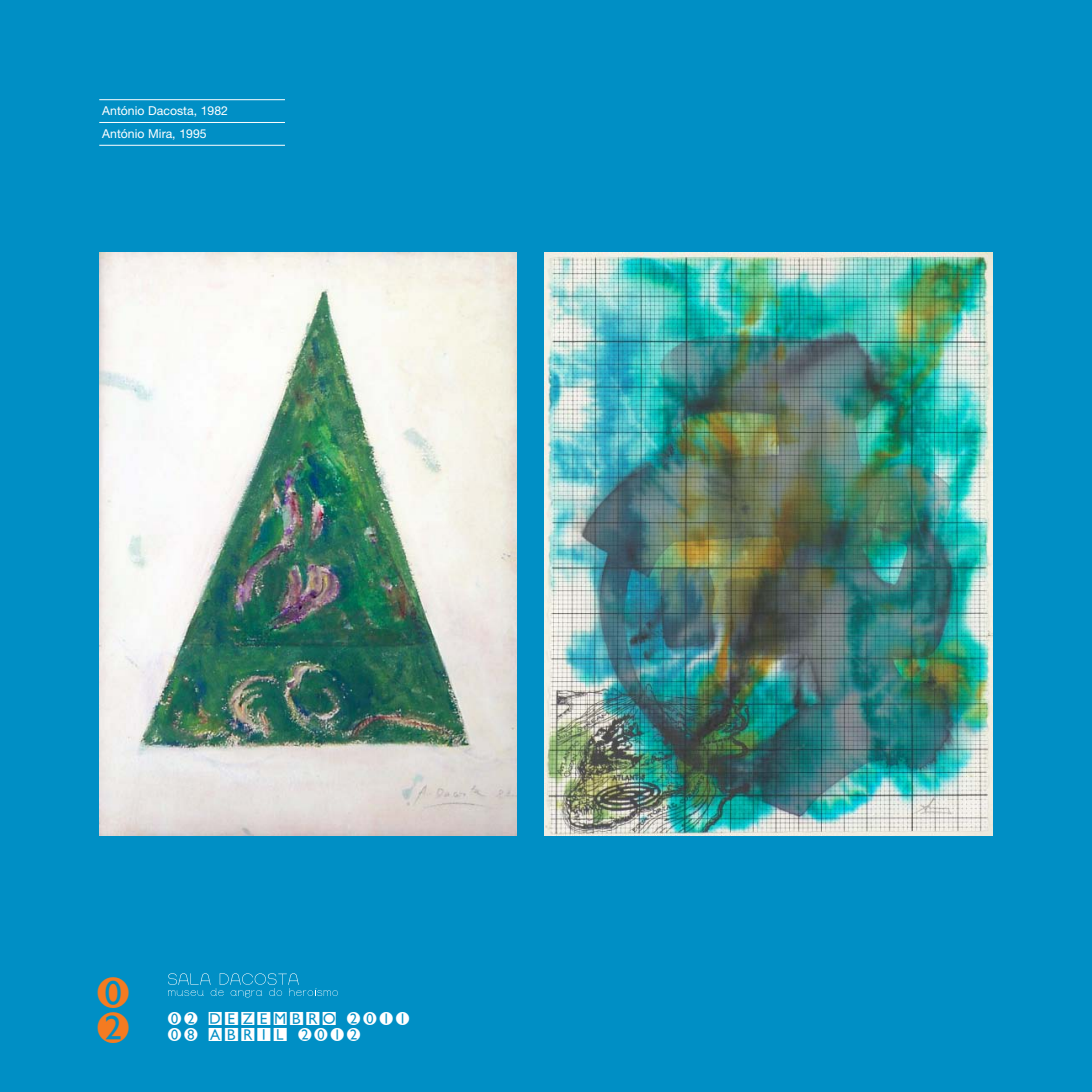
<style>
.page{position:relative;width:1092px;height:1092px;background:#fff}
.page>*{position:absolute;margin:0;border:0;box-sizing:border-box;transform-origin:0 0}
.t1{font:38.5px/35px "Omaha Dings";color:#f47b21}
.t2{font:16.28px/16.3px "Omaha Dings";color:#fff}
.t3{font:12.25px/22.8px "Helvetica Neue";color:#fff}
</style>
<div class="page">
<div style="left:0;top:0;width:1091px;height:1091px;background:#008fc5"></div>
<img style="left:99px;top:252px;width:417px;height:583px">
<img style="left:544px;top:252px;width:448px;height:583px">
<svg style="left:168px;top:973px;width:170px;height:24px"></svg>
<hr style="left:99px;top:122px;width:186px;height:1px;background:#fff">
<hr style="left:99px;top:99px;width:186px;height:1px;background:#fff">
<hr style="left:99px;top:145px;width:186px;height:1px;background:#fff">
<p class="t3" style="left:102px;top:99px;width:127px">António Dacosta, 1982<br>António Mira, 1995</p>
<h1 class="t1" style="left:98px;top:978px;width:40px">0<br>2</h1>
<h2 class="t2" style="left:168px;top:1011px;width:246px">02 DEZEMBRO 2011<br>08 ABRIL 2012</h2>
</div>
